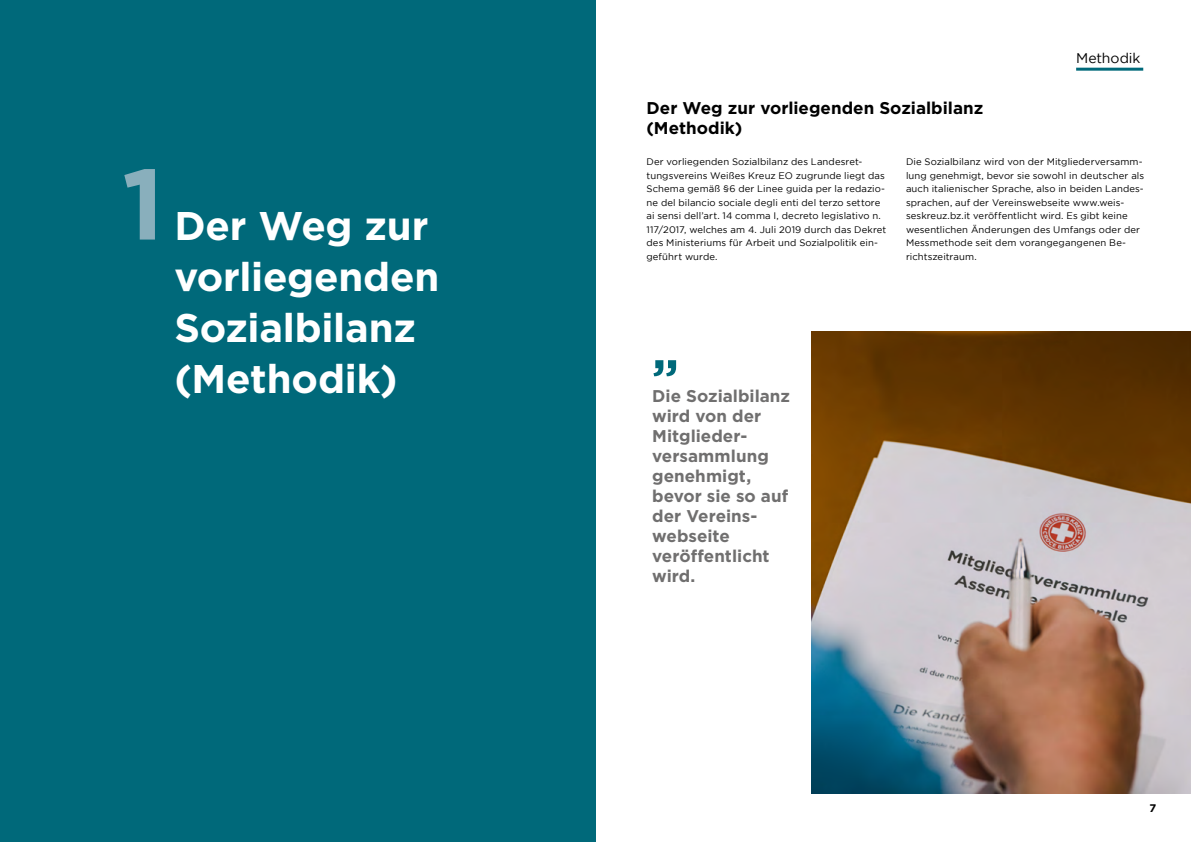
<style>
.page{position:relative;width:1191px;height:842px;background:#fff}
.page>*{position:absolute;margin:0;border:0;box-sizing:border-box;transform-origin:0 0}
.t1{font:700 100px "Gotham";color:#89afbc}
.t2{font:700 50px "Gotham";color:#00697a}
.t3{font:700 40px/51px "Gotham";letter-spacing:-.005em;color:#fff}
.t4{font:700 17px/20px "Gotham";color:#706f6f}
.t5{font:700 17px/20px "Gotham";color:#000}
.t6{font:14px "Gotham";letter-spacing:-.005em;color:#000}
.t7{font:700 11px "Gotham";color:#000}
.t8{font:9.5px/13.5px "Gotham";letter-spacing:.01em;color:#000}
</style>
<div class="page">
<div style="left:0;top:0;width:595px;height:842px;background:#00697a"></div>
<hr style="left:1076px;top:68px;width:67px;height:3px;background:#00697a">
<img style="left:811px;top:332px;width:380px;height:461px">
<h1 class="t1" style="left:122px;top:146px;width:44px">1</h1>
<h3 class="t3" style="left:174px;top:200px;width:267px">Der Weg zur vorliegenden<br>Sozialbilanz (Methodik)</h3>
<h3 class="t6" style="left:1076px;top:50px;width:66px">Methodik</h3>
<h3 class="t5" style="left:646px;top:98px;width:338px">Der Weg zur vorliegenden Sozialbilanz (Methodik)</h3>
<p class="t8" style="left:646px;top:155px;width:241px">Der vorliegenden Sozialbilanz des Landesret&shy;tungsvereins Weißes Kreuz EO zugrunde liegt das Schema gemäß §6 der Linee guida per la redazio&shy;ne del bilancio sociale degli enti del terzo settore ai sensi dell’art. 14 comma I, decreto legislativo n.<br>117/2017, welches am 4. Juli 2019 durch das Dekret des Ministeriums für Arbeit und Sozialpolitik ein&shy;geführt wurde.</p>
<p class="t8" style="left:906px;top:155px;width:240px">Die Sozialbilanz wird von der Mitgliederversamm&shy;lung genehmigt, bevor sie sowohl in deutscher als auch italienischer Sprache, also in beiden Landes&shy;sprachen, auf der Vereinswebseite www.weis&shy;seskreuz.bz.it veröffentlicht wird. Es gibt keine wesentlichen Änderungen des Umfangs oder der Messmethode seit dem vorangegangenen Be&shy;richtszeitraum.</p>
<h2 class="t2" style="left:652px;top:322px;width:28px">„</h2>
<h3 class="t4" style="left:652px;top:385px;width:139px">Die Sozialbilanz wird von der<br>Mitglieder&shy;versammlung genehmigt, bevor sie so auf der Vereins&shy;webseite veröffentlicht wird.</h3>
<p class="t7" style="left:1149px;top:801px;width:8px">7</p>
</div>
